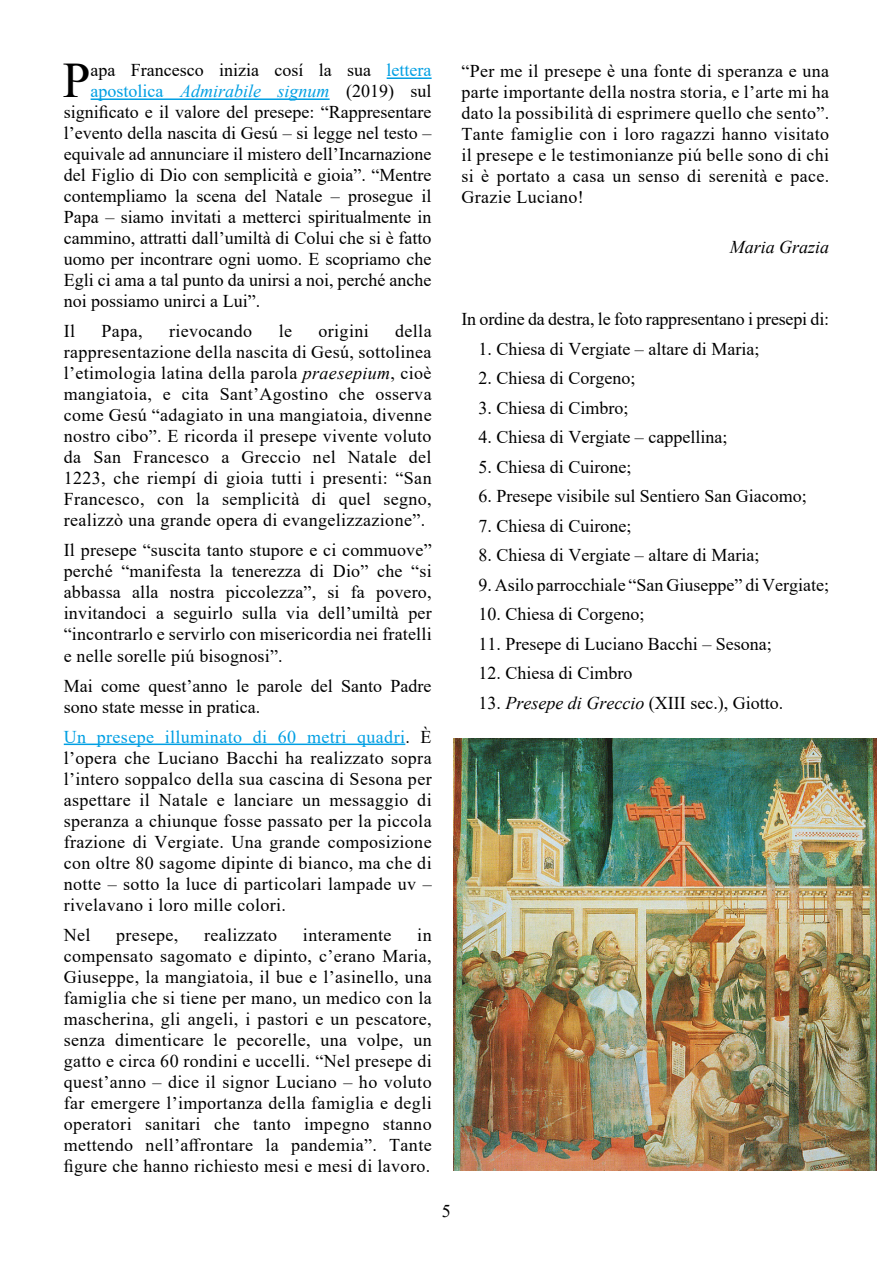
<style>
.page{position:relative;width:893px;height:1263px;background:#fff}
.page>*{position:absolute;margin:0;border:0;box-sizing:border-box;transform-origin:0 0}
.t1{font:49.65px "Times New Roman";color:#000}
.t2{font:18px/21px "Times New Roman";color:#000;text-align:justify}
.t3{font:18px "Times New Roman";letter-spacing:.02em;color:#000}
.t4{font:italic 18px "Times New Roman";color:#009fe3}
.t5{font:italic 18px "Times New Roman";color:#000}
.s1{color:#009fe3}
.s2{font-style:normal}
.s3{font-style:normal;color:#000}
.s4{font-style:italic}
</style>
<div class="page">
<img style="left:453px;top:738px;width:424px;height:432px">
<hr style="left:387px;top:77px;width:45px;height:2px;background:#009fe3">
<hr style="left:91px;top:98px;width:239px;height:2px;background:#009fe3">
<hr style="left:64px;top:743px;width:341px;height:2px;background:#009fe3">
<h1 class="t1" style="left:63px;top:46px;width:29px">P</h1>
<p class="t2" style="left:91px;top:59px;width:342px">apa Francesco inizia cosí la sua <span class="s1">lettera</span></p>
<p class="t4" style="left:91px;top:79px;width:342px"><span class="s2">apostolica</span> Admirabile signum <span class="s3">(2019) sul</span></p>
<p class="t2" style="left:64px;top:101px;width:369px">significato e il valore del presepe: “Rappresentare</p>
<p class="t2" style="left:64px;top:122px;width:369px">l’evento della nascita di Gesú – si legge nel testo –</p>
<p class="t2" style="left:64px;top:143px;width:369px">equivale ad annunciare il mistero dell’Incarnazione</p>
<p class="t2" style="left:64px;top:164px;width:369px">del Figlio di Dio con semplicità e gioia”. “Mentre</p>
<p class="t2" style="left:64px;top:185px;width:369px">contempliamo la scena del Natale – prosegue il</p>
<p class="t2" style="left:64px;top:206px;width:369px">Papa – siamo invitati a metterci spiritualmente in</p>
<p class="t2" style="left:64px;top:227px;width:369px">cammino, attratti dall’umiltà di Colui che si è fatto</p>
<p class="t2" style="left:64px;top:248px;width:369px">uomo per incontrare ogni uomo. E scopriamo che</p>
<p class="t2" style="left:64px;top:269px;width:369px">Egli ci ama a tal punto da unirsi a noi, perché anche</p>
<p class="t2" style="left:64px;top:290px;width:198px">noi possiamo unirci a Lui”.</p>
<p class="t2" style="left:64px;top:320px;width:13px">Il</p>
<p class="t2" style="left:102px;top:320px;width:42px">Papa,</p>
<p class="t3" style="left:169px;top:319px;width:85px">rievocando</p>
<p class="t2" style="left:279px;top:320px;width:15px">le</p>
<p class="t3" style="left:319px;top:319px;width:52px">origini</p>
<p class="t2" style="left:64px;top:320px;width:369px;text-indent:331px">della rappresentazione della nascita di Gesú, sottolinea l’etimologia latina della parola <span class="s4">praesepium</span>, cioè mangiatoia, e cita Sant’Agostino che osserva come Gesú “adagiato in una mangiatoia, divenne nostro cibo”. E ricorda il presepe vivente voluto da San Francesco a Greccio nel Natale del 1223, che riempí di gioia tutti i presenti: “San Francesco, con la semplicità di quel segno, realizzò una grande opera di evangelizzazione”.</p>
<p class="t2" style="left:64px;top:539px;width:369px">Il presepe “suscita tanto stupore e ci commuove” perché “manifesta la tenerezza di Dio” che “si abbassa alla nostra piccolezza”, si fa povero, invitandoci a seguirlo sulla via dell’umiltà per “incontrarlo e servirlo con misericordia nei fratelli e nelle sorelle piú bisognosi”.</p>
<p class="t2" style="left:64px;top:674px;width:369px">Mai come quest’anno le parole del Santo Padre sono state messe in pratica.</p>
<p class="t2" style="left:64px;top:725px;width:369px"><span class="s1">Un presepe illuminato di 60 metri quadri</span>. È l’opera che Luciano Bacchi ha realizzato sopra l’intero soppalco della sua cascina di Sesona per aspettare il Natale e lanciare un messaggio di speranza a chiunque fosse passato per la piccola frazione di Vergiate. Una grande composizione con oltre 80 sagome dipinte di bianco, ma che di notte – sotto la luce di particolari lampade uv – rivelavano i loro mille colori.</p>
<p class="t2" style="left:64px;top:923px;width:28px">Nel</p>
<p class="t3" style="left:116px;top:922px;width:63px">presepe,</p>
<p class="t3" style="left:204px;top:922px;width:75px">realizzato</p>
<p class="t3" style="left:303px;top:922px;width:90px">interamente</p>
<p class="t2" style="left:64px;top:923px;width:369px;text-indent:353px">in compensato sagomato e dipinto, c’erano Maria, Giuseppe, la mangiatoia, il bue e l’asinello, una famiglia che si tiene per mano, un medico con la mascherina, gli angeli, i pastori e un pescatore, senza dimenticare le pecorelle, una volpe, un gatto e circa 60 rondini e uccelli. “Nel presepe di quest’anno – dice il signor Luciano – ho voluto far emergere l’importanza della famiglia e degli operatori sanitari che tanto impegno stanno mettendo nell’affrontare la pandemia”. Tante figure che hanno richiesto mesi e mesi di lavoro.</p>
<p class="t2" style="left:461px;top:59px;width:369px">“Per me il presepe è una fonte di speranza e una parte importante della nostra storia, e l’arte mi ha dato la possibilità di esprimere quello che sento”.<br>Tante famiglie con i loro ragazzi hanno visitato il presepe e le testimonianze piú belle sono di chi si è portato a casa un senso di serenità e pace.<br>Grazie Luciano!</p>
<p class="t5" style="left:730px;top:235px;width:101px">Maria Grazia</p>
<p class="t2" style="left:461px;top:308px;width:369px">In ordine da destra, le foto rappresentano i presepi di:</p>
<p class="t2" style="left:478px;top:338px;width:282px">1. Chiesa di Vergiate – altare di Maria;</p>
<p class="t2" style="left:478px;top:367px;width:158px">2. Chiesa di Corgeno;</p>
<p class="t2" style="left:478px;top:397px;width:152px">3. Chiesa di Cimbro;</p>
<p class="t2" style="left:478px;top:426px;width:250px">4. Chiesa di Vergiate – cappellina;</p>
<p class="t2" style="left:478px;top:456px;width:154px">5. Chiesa di Cuirone;</p>
<p class="t2" style="left:478px;top:485px;width:330px">6. Presepe visibile sul Sentiero San Giacomo;</p>
<p class="t2" style="left:478px;top:515px;width:154px">7. Chiesa di Cuirone;</p>
<p class="t2" style="left:478px;top:544px;width:282px">8. Chiesa di Vergiate – altare di Maria;</p>
<p class="t2" style="left:478px;top:574px;width:352px">9. Asilo parrocchiale “San Giuseppe” di Vergiate;</p>
<p class="t2" style="left:478px;top:603px;width:167px">10. Chiesa di Corgeno;</p>
<p class="t2" style="left:478px;top:633px;width:295px">11. Presepe di Luciano Bacchi – Sesona;</p>
<p class="t2" style="left:478px;top:662px;width:156px">12. Chiesa di Cimbro</p>
<p class="t2" style="left:478px;top:692px;width:306px">13. <span class="s4">Presepe di Greccio</span> (XIII sec.), Giotto.</p>
<p class="t2" style="left:442px;top:1200px;width:10px">5</p>
</div>
